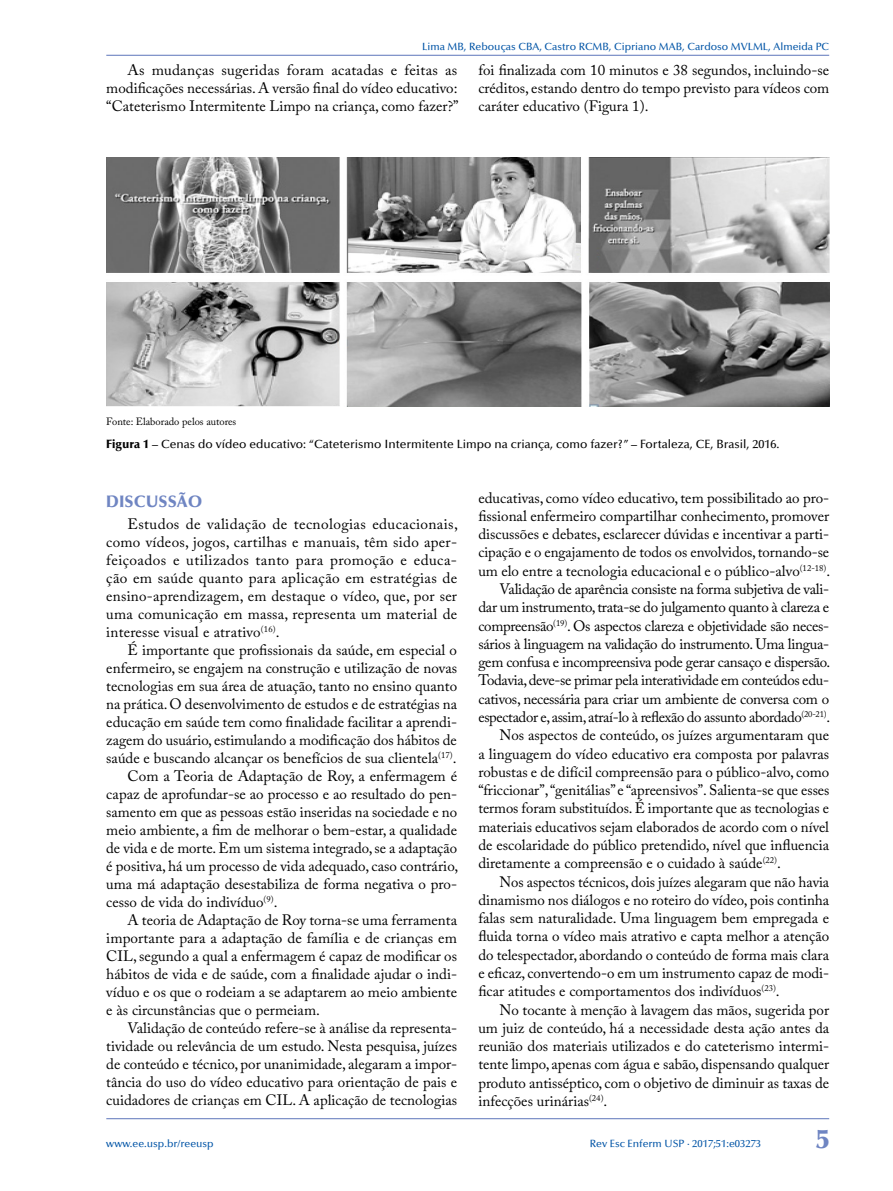
<style>
.page{position:relative;width:893px;height:1191px;background:#fff}
.page>*{position:absolute;margin:0;border:0;box-sizing:border-box;transform-origin:0 0}
.t1{font:900 27px "Optima LT";color:#6f85c2}
.t2{font:900 16.5px "Optima LT";color:#6f85c2}
.t3{font:15px/18px "Adobe Caslon Pro";color:#000;text-align:justify}
.t4{font:15px "Adobe Caslon Pro";letter-spacing:-.02em;color:#000}
.t5{font:15px "Adobe Caslon Pro";letter-spacing:-.025em;color:#000}
.t6{font:500 12px "Optima LT";color:#000}
.t7{font:500 10.5px "Optima LT";color:#0054a6}
.t8{font:10.5px "Adobe Caslon Pro";color:#000}
.s1{font-weight:900}
</style>
<div class="page">
<hr style="left:106px;top:1118px;width:723px;height:1px;background:#6f85c2">
<hr style="left:106px;top:55px;width:723px;height:1px;background:#6f85c2">
<img style="left:106px;top:157px;width:723px;height:249px">
<p class="t7" style="left:422px;top:40px;width:408px">Lima MB, Rebouças CBA, Castro RCMB, Cipriano MAB, Cardoso MVLML, Almeida PC</p>
<p class="t3" style="left:106px;top:61px;width:354px;text-indent:21px">As mudanças sugeridas foram acatadas e feitas as modificações necessárias. A versão final do vídeo educativo: “Cateterismo Intermitente Limpo na criança, como fazer?”</p>
<p class="t3" style="left:478px;top:61px;width:352px">foi finalizada com 10 minutos e 38 segundos, incluindo-se créditos, estando dentro do tempo previsto para vídeos com caráter educativo (Figura 1).</p>
<p class="t8" style="left:106px;top:415px;width:132px">Fonte: Elaborado pelos autores</p>
<p class="t6" style="left:106px;top:437px;width:675px"><span class="s1">Figura 1</span> – Cenas do vídeo educativo: “Cateterismo Intermitente Limpo na criança, como fazer?” – Fortaleza, CE, Brasil, 2016.</p>
<p class="t2" style="left:106px;top:491px;width:98px">DISCUSSÃO</p>
<p class="t3" style="left:106px;top:515px;width:353px;text-indent:21px">Estudos de validação de tecnologias educacionais, como vídeos, jogos, cartilhas e manuais, têm sido aper&shy;feiçoados e utilizados tanto para promoção e educa&shy;ção em saúde quanto para aplicação em estratégias de ensino-aprendizagem, em destaque o vídeo, que, por ser uma comunicação em massa, representa um material de interesse visual e atrativo<sup>(16)</sup>.</p>
<p class="t3" style="left:128px;top:641px;width:331px">É importante que profissionais da saúde, em especial o</p>
<p class="t3" style="left:106px;top:659px;width:352px">enfermeiro, se engajem na construção e utilização de novas</p>
<p class="t3" style="left:106px;top:677px;width:352px">tecnologias em sua área de atuação, tanto no ensino quanto</p>
<p class="t3" style="left:106px;top:695px;width:352px">na prática. O desenvolvimento de estudos e de estratégias na</p>
<p class="t3" style="left:106px;top:713px;width:352px">educação em saúde tem como finalidade facilitar a aprendi-</p>
<p class="t3" style="left:106px;top:731px;width:352px">zagem do usuário, estimulando a modificação dos hábitos de</p>
<p class="t3" style="left:106px;top:749px;width:352px">saúde e buscando alcançar os benefícios de sua clientela<sup>(17)</sup>.</p>
<p class="t3" style="left:128px;top:767px;width:331px">Com a Teoria de Adaptação de Roy, a enfermagem é</p>
<p class="t3" style="left:106px;top:785px;width:352px">capaz de aprofundar-se ao processo e ao resultado do pen-</p>
<p class="t3" style="left:106px;top:803px;width:352px">samento em que as pessoas estão inseridas na sociedade e no</p>
<p class="t3" style="left:106px;top:821px;width:352px">meio ambiente, a fim de melhorar o bem-estar, a qualidade</p>
<p class="t3" style="left:106px;top:839px;width:352px">de vida e de morte. Em um sistema integrado, se a adaptação</p>
<p class="t3" style="left:106px;top:857px;width:353px">é positiva, há um processo de vida adequado, caso contrário,</p>
<p class="t3" style="left:106px;top:875px;width:352px">uma má adaptação desestabiliza de forma negativa o pro-</p>
<p class="t3" style="left:106px;top:893px;width:173px">cesso de vida do indivíduo<sup>(9)</sup>.</p>
<p class="t3" style="left:128px;top:911px;width:331px">A teoria de Adaptação de Roy torna-se uma ferramenta</p>
<p class="t3" style="left:106px;top:929px;width:352px">importante para a adaptação de família e de crianças em</p>
<p class="t3" style="left:106px;top:947px;width:352px">CIL, segundo a qual a enfermagem é capaz de modificar os</p>
<p class="t3" style="left:106px;top:965px;width:352px">hábitos de vida e de saúde, com a finalidade ajudar o indi-</p>
<p class="t3" style="left:106px;top:983px;width:352px">víduo e os que o rodeiam a se adaptarem ao meio ambiente</p>
<p class="t3" style="left:106px;top:1001px;width:215px">e às circunstâncias que o permeiam.</p>
<p class="t3" style="left:128px;top:1019px;width:331px">Validação de conteúdo refere-se à análise da representa-</p>
<p class="t3" style="left:106px;top:1037px;width:352px">tividade ou relevância de um estudo. Nesta pesquisa, juízes</p>
<p class="t3" style="left:106px;top:1055px;width:352px">de conteúdo e técnico, por unanimidade, alegaram a impor-</p>
<p class="t3" style="left:106px;top:1073px;width:352px">tância do uso do vídeo educativo para orientação de pais e</p>
<p class="t3" style="left:106px;top:1091px;width:352px">cuidadores de crianças em CIL. A aplicação de tecnologias</p>
<p class="t3" style="left:478px;top:488px;width:352px">educativas, como vídeo educativo, tem possibilitado ao pro-</p>
<p class="t3" style="left:478px;top:506px;width:352px">fissional enfermeiro compartilhar conhecimento, promover</p>
<p class="t3" style="left:478px;top:525px;width:352px">discussões e debates, esclarecer dúvidas e incentivar a parti-</p>
<p class="t3" style="left:478px;top:543px;width:352px">cipação e o engajamento de todos os envolvidos, tornando-se</p>
<p class="t3" style="left:478px;top:561px;width:353px">um elo entre a tecnologia educacional e o público-alvo<sup>(12-18)</sup>.</p>
<p class="t4" style="left:500px;top:580px;width:331px">Validação de aparência consiste na forma subjetiva de vali-</p>
<p class="t4" style="left:478px;top:598px;width:352px">dar um instrumento, trata-se do julgamento quanto à clareza e</p>
<p class="t4" style="left:478px;top:616px;width:352px">compreensão<sup>(19)</sup>. Os aspectos clareza e objetividade são neces-</p>
<p class="t4" style="left:478px;top:635px;width:352px">sários à linguagem na validação do instrumento. Uma lingua-</p>
<p class="t4" style="left:478px;top:653px;width:353px">gem confusa e incompreensiva pode gerar cansaço e dispersão.</p>
<p class="t4" style="left:478px;top:671px;width:352px">Todavia, deve-se primar pela interatividade em conteúdos edu-</p>
<p class="t4" style="left:478px;top:689px;width:352px">cativos, necessária para criar um ambiente de conversa com o</p>
<p class="t5" style="left:478px;top:708px;width:353px">espectador e, assim, atraí-lo à reflexão do assunto abordado<sup>(20-21)</sup>.</p>
<p class="t3" style="left:500px;top:726px;width:331px">Nos aspectos de conteúdo, os juízes argumentaram que</p>
<p class="t3" style="left:478px;top:744px;width:352px">a linguagem do vídeo educativo era composta por palavras</p>
<p class="t3" style="left:478px;top:762px;width:352px">robustas e de difícil compreensão para o público-alvo, como</p>
<p class="t3" style="left:478px;top:781px;width:353px">“friccionar”, “genitálias” e “apreensivos”. Salienta-se que esses</p>
<p class="t3" style="left:478px;top:799px;width:352px">termos foram substituídos. É importante que as tecnologias e</p>
<p class="t3" style="left:478px;top:817px;width:352px">materiais educativos sejam elaborados de acordo com o nível</p>
<p class="t3" style="left:478px;top:835px;width:352px">de escolaridade do público pretendido, nível que influencia</p>
<p class="t3" style="left:478px;top:854px;width:304px">diretamente a compreensão e o cuidado à saúde<sup>(22)</sup>.</p>
<p class="t3" style="left:500px;top:872px;width:331px">Nos aspectos técnicos, dois juízes alegaram que não havia</p>
<p class="t3" style="left:478px;top:890px;width:352px">dinamismo nos diálogos e no roteiro do vídeo, pois continha</p>
<p class="t3" style="left:478px;top:909px;width:352px">falas sem naturalidade. Uma linguagem bem empregada e</p>
<p class="t3" style="left:478px;top:927px;width:352px">fluida torna o vídeo mais atrativo e capta melhor a atenção</p>
<p class="t3" style="left:478px;top:945px;width:352px">do telespectador, abordando o conteúdo de forma mais clara</p>
<p class="t3" style="left:478px;top:963px;width:352px">e eficaz, convertendo-o em um instrumento capaz de modi-</p>
<p class="t3" style="left:478px;top:982px;width:303px">ficar atitudes e comportamentos dos indivíduos<sup>(23)</sup>.</p>
<p class="t3" style="left:500px;top:1000px;width:331px">No tocante à menção à lavagem das mãos, sugerida por</p>
<p class="t3" style="left:478px;top:1018px;width:352px">um juiz de conteúdo, há a necessidade desta ação antes da</p>
<p class="t3" style="left:478px;top:1037px;width:352px">reunião dos materiais utilizados e do cateterismo intermi-</p>
<p class="t3" style="left:478px;top:1055px;width:352px">tente limpo, apenas com água e sabão, dispensando qualquer</p>
<p class="t3" style="left:478px;top:1073px;width:352px">produto antisséptico, com o objetivo de diminuir as taxas de</p>
<p class="t3" style="left:478px;top:1091px;width:130px">infecções urinárias<sup>(24)</sup>.</p>
<p class="t7" style="left:106px;top:1137px;width:109px">www.ee.usp.br/reeusp</p>
<p class="t7" style="left:590px;top:1137px;width:173px">Rev Esc Enferm USP · 2017;51:e03273</p>
<h1 class="t1" style="left:816px;top:1123px;width:15px">5</h1>
</div>
